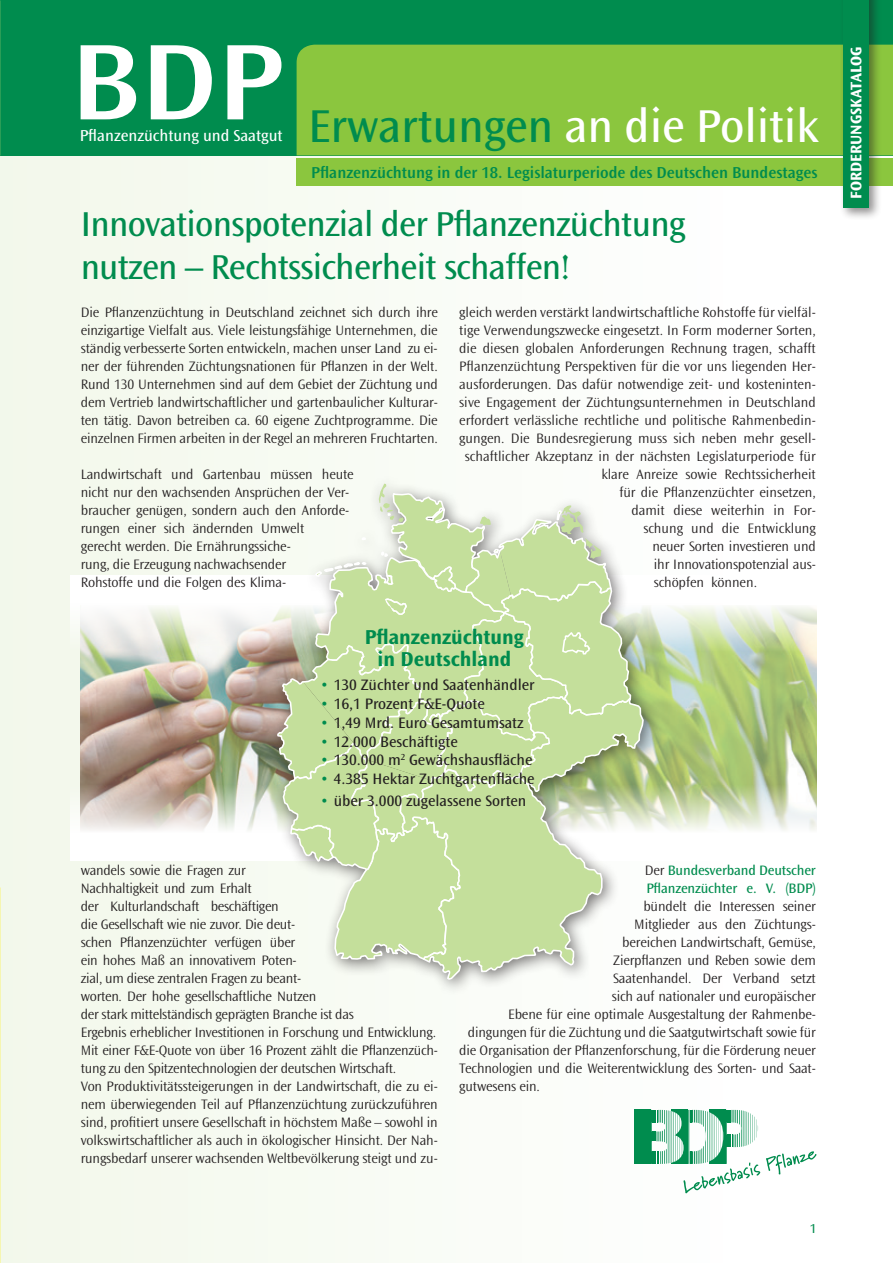
<style>
.page{position:relative;width:893px;height:1263px;background:#fff}
.page>*{position:absolute;margin:0;border:0;box-sizing:border-box;transform-origin:0 0}
.t1{font:600 112.2px "Ocean Sans";color:#fff;scale:1.1 1}
.t2{font:48px "Ocean Sans";letter-spacing:-.005em;color:#fff}
.t3{font:36px/43.2px "Ocean Sans";letter-spacing:-.02em;color:#008c4e}
.t4{font:700 21px/21.8px "Ocean Sans";color:#008c4e;text-align:center}
.t5{font:600 16.5px "Ocean Sans";color:#008c4e}
.t6{font:16.5px "Ocean Sans";color:#fff}
.t7{font:700 16.05px "Ocean Sans";color:#fff}
.t8{font:15.75px "Ocean Sans";color:#231f20}
.t9{font:300 14.25px/18px "Ocean Sans";letter-spacing:-.01em;color:#231f20}
.t10{font:14.25px/18px "Ocean Sans";letter-spacing:-.01em;color:#008c4e}
.t11{font:13.5px "Ocean Sans";color:#008c4e}
.s1{color:#008c4e}
.s2{font-weight:300;color:#231f20}
</style>
<div class="page">
<div style="left:0;top:0;width:723px;height:1263px;background:#f7fbf2"></div>
<svg style="left:634px;top:1110px;width:126px;height:83px"></svg>
<svg style="left:766px;top:1151px;width:50px;height:23px"></svg>
<div style="left:0;top:0;width:893px;height:155px;background:#008c4e"></div>
<div style="left:297px;top:45px;width:596px;height:110px;background:#8bc63e"></div>
<img style="left:0;top:888px;width:1px;height:375px">
<img style="left:81px;top:655px;width:735px;height:125px">
<svg style="left:70px;top:575px;width:747px;height:80px"></svg>
<svg style="left:70px;top:780px;width:747px;height:81px"></svg>
<div style="left:297px;top:158px;width:596px;height:28px;background:#8bc63e"></div>
<div style="left:839px;top:0;width:43px;height:220px;background:#231f20;opacity:.5"></div>
<div style="left:843px;top:0;width:25px;height:207px;background:#008c4e"></div>
<div style="left:267px;top:474px;width:393px;height:522px;background:#231f20;opacity:.6"></div>
<svg style="left:277px;top:484px;width:367px;height:496px"></svg>
<h1 class="t1" style="left:70px;top:20px;width:195px">BDP</h1>
<p class="t6" style="left:80px;top:127px;width:205px">Pflanzenzüchtung und Saatgut</p>
<h2 class="t2" style="left:308px;top:100px;width:512px"><span class="s1">Erwartungen</span> an die Politik</h2>
<p class="t5" style="left:311px;top:163px;width:508px">Pflanzenzüchtung in der 18. Legislaturperiode des Deutschen Bundestages</p>
<h3 class="t3" style="left:81px;top:203px;width:606px">Innovationspotenzial der Pflanzenzüchtung nutzen – Rechtssicherheit schaffen!</h3>
<p class="t9" style="left:81px;top:304px;width:359px;text-align:justify">Die Pflanzenzüchtung in Deutschland zeichnet sich durch ihre einzigartige Vielfalt aus. Viele leistungsfähige Unternehmen, die ständig verbesserte Sorten entwickeln, machen unser Land zu ei&shy;ner der führenden Züchtungsnationen für Pflanzen in der Welt.<br>Rund 130 Unternehmen sind auf dem Gebiet der Züchtung und dem Vertrieb landwirtschaftlicher und gartenbaulicher Kulturar&shy;ten tätig. Davon betreiben ca. 60 eigene Zuchtprogramme. Die einzelnen Firmen arbeiten in der Regel an mehreren Fruchtarten.</p>
<p class="t9" style="left:81px;top:466px;width:275px">Landwirtschaft und Gartenbau müssen heute nicht nur den wachsenden Ansprüchen der Ver&shy;braucher genügen, sondern auch den Anforde&shy;rungen einer sich ändernden Umwelt<br>gerecht werden. Die Ernährungssiche-<br>rung, die Erzeugung nachwachsender<br>Rohstoffe und die Folgen des Klima-</p>
<p class="t9" style="left:459px;top:304px;width:358px">gleich werden verstärkt landwirtschaftliche Rohstoffe für vielfäl-</p>
<p class="t9" style="left:459px;top:322px;width:358px">tige Verwendungszwecke eingesetzt. In Form moderner Sorten,</p>
<p class="t9" style="left:459px;top:340px;width:358px">die diesen globalen Anforderungen Rechnung tragen, schafft</p>
<p class="t9" style="left:459px;top:358px;width:358px">Pflanzenzüchtung Perspektiven für die vor uns liegenden Her-</p>
<p class="t9" style="left:459px;top:376px;width:358px">ausforderungen. Das dafür notwendige zeit- und kosteninten-</p>
<p class="t9" style="left:459px;top:394px;width:358px">sive Engagement der Züchtungsunternehmen in Deutschland</p>
<p class="t9" style="left:459px;top:412px;width:358px">erfordert verlässliche rechtliche und politische Rahmenbedin-</p>
<p class="t9" style="left:459px;top:430px;width:358px">gungen. Die Bundesregierung muss sich neben mehr gesell-</p>
<p class="t9" style="left:465px;top:448px;width:353px">schaftlicher Akzeptanz in der nächsten Legislaturperiode für</p>
<p class="t9" style="left:601px;top:466px;width:216px">klare Anreize sowie Rechtssicherheit</p>
<p class="t9" style="left:619px;top:484px;width:198px">für die Pflanzenzüchter einsetzen,</p>
<p class="t9" style="left:631px;top:502px;width:186px">damit diese weiterhin in For-</p>
<p class="t9" style="left:643px;top:520px;width:174px">schung und die Entwicklung</p>
<p class="t9" style="left:652px;top:538px;width:165px">neuer Sorten investieren und</p>
<p class="t9" style="left:654px;top:556px;width:162px">ihr Innovationspotenzial aus-</p>
<p class="t9" style="left:654px;top:574px;width:105px">schöpfen können.</p>
<h3 class="t4" style="left:365px;top:626px;width:161px">Pflanzenzüchtung in Deutschland</h3>
<p class="t8" style="left:321px;top:676px;width:215px"><span class="s1">•</span> 130 Züchter und Saatenhändler</p>
<p class="t8" style="left:321px;top:695px;width:166px"><span class="s1">•</span> 16,1 Prozent F&amp;E-Quote</p>
<p class="t8" style="left:321px;top:714px;width:204px"><span class="s1">•</span> 1,49 Mrd. Euro Gesamtumsatz</p>
<p class="t8" style="left:321px;top:733px;width:138px"><span class="s1">•</span> 12.000 Beschäftigte</p>
<p class="t8" style="left:321px;top:751px;width:213px"><span class="s1">•</span> 130.000 m<sup>2</sup> Gewächshausfläche</p>
<p class="t8" style="left:321px;top:770px;width:215px"><span class="s1">•</span> 4.385 Hektar Zuchtgartenfläche</p>
<p class="t8" style="left:321px;top:792px;width:207px"><span class="s1">•</span> über 3.000 zugelassene Sorten</p>
<p class="t9" style="left:81px;top:862px;width:359px">wandels sowie die Fragen zur<br>Nachhaltigkeit und zum Erhalt<br>der Kulturlandschaft beschäftigen<br>die Gesellschaft wie nie zuvor. Die deut-<br>schen Pflanzenzüchter verfügen über<br>ein hohes Maß an innovativem Poten-<br>zial, um diese zentralen Fragen zu beant-<br>worten. Der hohe gesellschaftliche Nutzen<br>der stark mittelständisch geprägten Branche ist das<br>Ergebnis erheblicher Investitionen in Forschung und Entwicklung.<br>Mit einer F&amp;E-Quote von über 16 Prozent zählt die Pflanzenzüch&shy;tung zu den Spitzentechnologien der deutschen Wirtschaft.<br>Von Produktivitätssteigerungen in der Landwirtschaft, die zu ei&shy;nem überwiegenden Teil auf Pflanzenzüchtung zurückzuführen sind, profitiert unsere Gesellschaft in höchstem Maße – sowohl in volkswirtschaftlicher als auch in ökologischer Hinsicht. Der Nah&shy;rungsbedarf unserer wachsenden Weltbevölkerung steigt und zu-</p>
<p class="t10" style="left:645px;top:862px;width:173px"><span class="s2">Der</span> Bundesverband Deutscher<br>Pflanzenzüchter e. V. (BDP)</p>
<p class="t9" style="left:643px;top:898px;width:174px">bündelt die Interessen seiner</p>
<p class="t9" style="left:634px;top:916px;width:183px">Mitglieder aus den Züchtungs-</p>
<p class="t9" style="left:622px;top:934px;width:195px">bereichen Landwirtschaft, Gemüse,</p>
<p class="t9" style="left:613px;top:952px;width:204px">Zierpflanzen und Reben sowie dem</p>
<p class="t9" style="left:613px;top:970px;width:204px">Saatenhandel. Der Verband setzt</p>
<p class="t9" style="left:612px;top:988px;width:206px">sich auf nationaler und europäischer</p>
<p class="t9" style="left:508px;top:1006px;width:309px">Ebene für eine optimale Ausgestaltung der Rahmenbe-</p>
<p class="t9" style="left:468px;top:1024px;width:349px">dingungen für die Züchtung und die Saatgutwirtschaft sowie für</p>
<p class="t9" style="left:459px;top:1042px;width:358px">die Organisation der Pflanzenforschung, für die Förderung neuer</p>
<p class="t9" style="left:459px;top:1060px;width:358px">Technologien und die Weiterentwicklung des Sorten- und Saat-</p>
<p class="t9" style="left:459px;top:1078px;width:82px">gutwesens ein.</p>
<p class="t11" style="left:810px;top:1221px;width:8px">1</p>
<p class="t7" style="left:847px;top:199px;width:153px;rotate:-90deg">Forderungskatalog</p>
</div>
